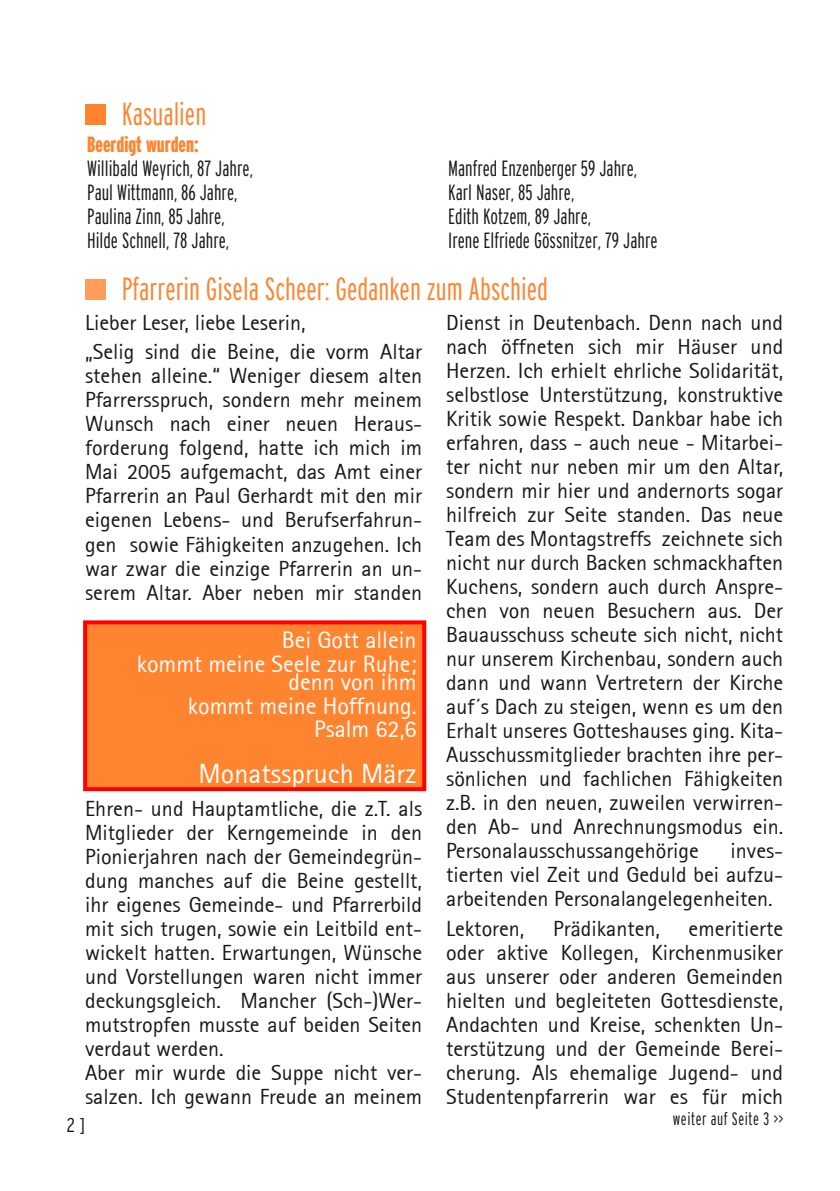
<style>
.page{position:relative;width:840px;height:1191px;background:#fff}
.page>*{position:absolute;margin:0;border:0;box-sizing:border-box;transform-origin:0 0}
.t1{font:300 extra-condensed 32px "Interstate";color:#ff842f}
.t2{font:28px "Rotis Sans Serif 55";color:#fff}
.t3{font:24px/23.6px "Rotis Sans Serif 55";color:#fff;text-align:right}
.t4{font:22px/24px "Rotis Sans Serif 55";color:#1a171c;text-align:justify}
.t5{font:300 extra-condensed 22px/24px "Interstate";color:#1a171c}
.t6{font:900 extra-condensed 22px "Interstate";color:#ff842f}
.t7{font:300 condensed 20px "Interstate";color:#1a171c}
.t8{font:300 extra-condensed 18px "Interstate";letter-spacing:.03em;color:#1a171c}
</style>
<div class="page">
<div style="left:85px;top:279px;width:20px;height:20px;background:#ff9e5a"></div>
<div style="left:85px;top:104px;width:20px;height:20px;background:#ff842f"></div>
<div style="left:85px;top:622px;width:339px;height:167px;background:#ff842f"></div>
<div style="left:83px;top:620px;width:343px;height:171px;border:4px solid #f00"></div>
<h1 class="t1" style="left:122px;top:96px;width:86px">Kasualien</h1>
<p class="t6" style="left:87px;top:132px;width:113px">Beerdigt wurden:</p>
<p class="t5" style="left:87px;top:156px;width:167px">Willibald Weyrich, 87 Jahre,<br>Paul Wittmann, 86 Jahre,<br>Paulina Zinn, 85 Jahre,<br>Hilde Schnell, 78 Jahre,</p>
<p class="t5" style="left:448px;top:156px;width:211px">Manfred Enzenberger 59 Jahre,<br>Karl Naser, 85 Jahre,<br>Edith Kotzem, 89 Jahre,<br>Irene Elfriede Gössnitzer, 79 Jahre</p>
<h1 class="t1" style="left:122px;top:270px;width:427px">Pfarrerin Gisela Scheer: Gedanken zum Abschied</h1>
<p class="t4" style="left:85px;top:307px;width:338px;line-height:29.6px">Lieber Leser, liebe Leserin,<br>„Selig sind die Beine, die vorm Altar</p>
<p class="t4" style="left:85px;top:364px;width:338px">stehen alleine.“ Weniger diesem alten Pfarrersspruch, sondern mehr meinem Wunsch nach einer neuen Heraus&shy;forderung folgend, hatte ich mich im Mai 2005 aufgemacht, das Amt einer Pfarrerin an Paul Gerhardt mit den mir eigenen Lebens- und Berufserfahrun&shy;gen sowie Fähigkeiten anzugehen. Ich war zwar die einzige Pfarrerin an un&shy;serem Altar. Aber neben mir standen</p>
<p class="t3" style="left:137px;top:628px;width:281px">Bei Gott allein<br>kommt meine Seele zur Ruhe;</p>
<p class="t3" style="left:188px;top:670px;width:230px">denn von ihm<br>kommt meine Hoffnung.<br>Psalm 62,6</p>
<p class="t2" style="left:198px;top:757px;width:219px">Monatsspruch März</p>
<p class="t4" style="left:85px;top:796px;width:338px;text-align:left">Ehren- und Hauptamtliche, die z.T. als Mitglieder der Kerngemeinde in den Pionierjahren nach der Gemeindegrün&shy;dung manches auf die Beine gestellt, ihr eigenes Gemeinde- und Pfarrerbild mit sich trugen, sowie ein Leitbild ent&shy;wickelt hatten. Erwartungen, Wünsche und Vorstellungen waren nicht immer deckungsgleich. Mancher (Sch-)Wer&shy;mutstropfen musste auf beiden Seiten verdaut werden.<br>Aber mir wurde die Suppe nicht ver&shy;salzen. Ich gewann Freude an meinem</p>
<p class="t7" style="left:67px;top:1113px;width:20px">2 ]</p>
<p class="t4" style="left:446px;top:310px;width:338px">Dienst in Deutenbach. Denn nach und nach öffneten sich mir Häuser und Herzen. Ich erhielt ehrliche Solidarität, selbstlose Unterstützung, konstruktive Kritik sowie Respekt. Dankbar habe ich erfahren, dass - auch neue - Mitarbei&shy;ter nicht nur neben mir um den Altar, sondern mir hier und andernorts sogar hilfreich zur Seite standen. Das neue Team des Montagstreffs zeichnete sich nicht nur durch Backen schmackhaften Kuchens, sondern auch durch Anspre&shy;chen von neuen Besuchern aus. Der Bauausschuss scheute sich nicht, nicht nur unserem Kirchenbau, sondern auch dann und wann Vertretern der Kirche auf´s Dach zu steigen, wenn es um den Erhalt unseres Gotteshauses ging. Kita-Ausschussmitglieder brachten ihre per&shy;sönlichen und fachlichen Fähigkeiten z.B. in den neuen, zuweilen verwirren&shy;den Ab- und Anrechnungsmodus ein.<br>Personalausschussangehörige</p>
<p class="t4" style="left:446px;top:838px;width:338px;text-indent:284px">inves&shy;tierten viel Zeit und Geduld bei aufzu&shy;arbeitenden Personalangelegenheiten.</p>
<p class="t4" style="left:446px;top:916px;width:80px">Lektoren,</p>
<p class="t4" style="left:553px;top:916px;width:108px">Prädikanten,</p>
<p class="t4" style="left:446px;top:916px;width:338px;text-indent:242px">emeritierte oder aktive Kollegen, Kirchenmusiker aus unserer oder anderen Gemeinden hielten und begleiteten Gottesdienste, Andachten und Kreise, schenkten Un&shy;terstützung und der Gemeinde Berei&shy;cherung. Als ehemalige Jugend- und Studentenpfarrerin war es für mich</p>
<p class="t8" style="left:672px;top:1108px;width:112px">weiter auf Seite 3 &gt;&gt;</p>
</div>
